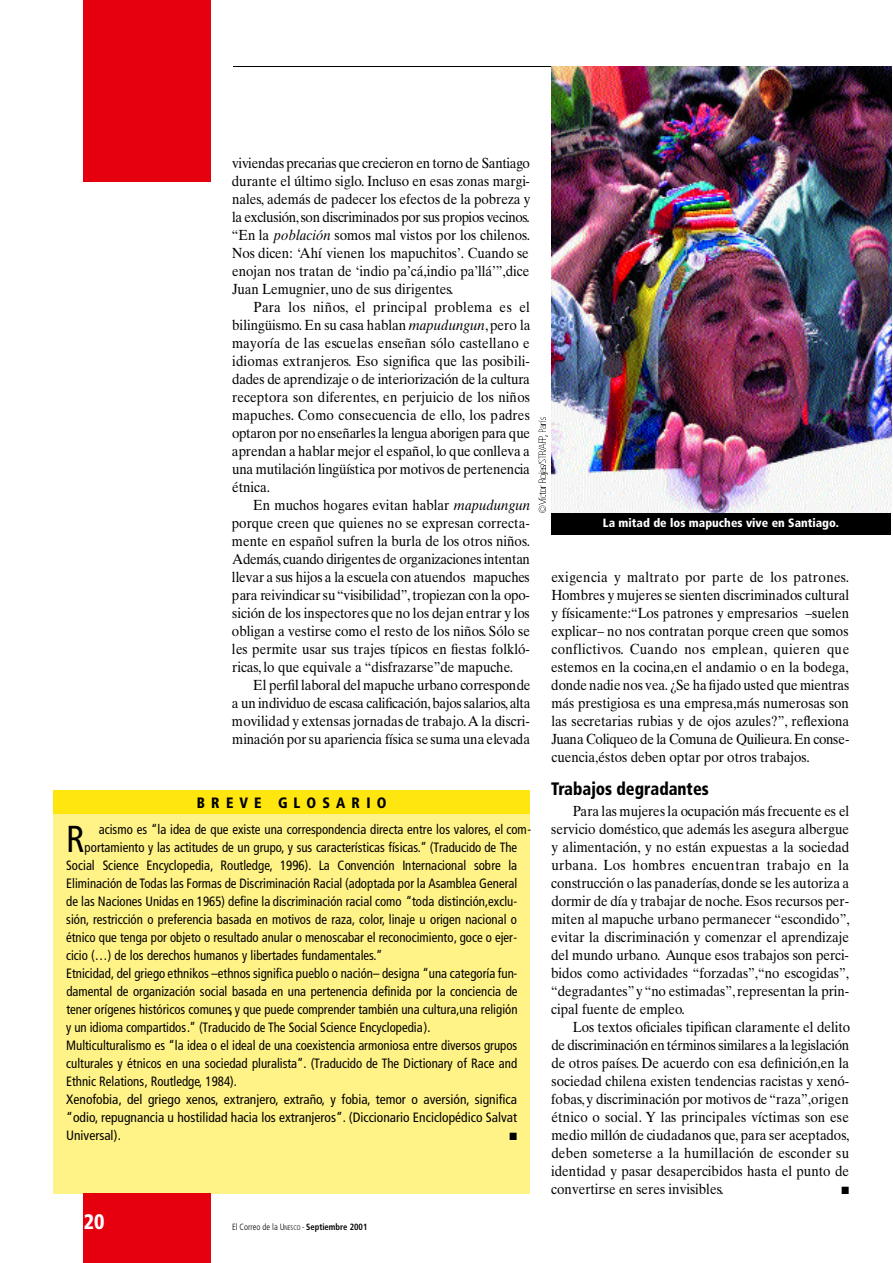
<style>
.page{position:relative;width:893px;height:1263px;background:#fff}
.page>*{position:absolute;margin:0;border:0;box-sizing:border-box;transform-origin:0 0}
.t1{font:condensed 37.5px "Frutiger";color:#000;scale:.95 1}
.t2{font:900 condensed 21px "Frutiger";color:#fff;scale:.95 1}
.t3{font:900 condensed 18px "Frutiger";color:#000;scale:.91 1}
.t4{font:900 condensed 15px "Frutiger";letter-spacing:.43em;color:#000;scale:.95 1}
.t5{font:14.7px/18px "Times Ten";color:#000;text-align:justify;scale:.91 1}
.t6{font:condensed 13.5px "Frutiger";color:#000;scale:.95 1}
.t7{font:condensed 13.5px "Frutiger";color:#000}
.t8{font:900 condensed 12px "Frutiger";color:#fff}
.t9{font:10.5px "Zapf Dingbats";color:#000;scale:.95 1}
.t10{font:10.5px "Zapf Dingbats";color:#000;scale:.96 1}
.t11{font:300 condensed 9px "Frutiger";color:#000;scale:.95 1}
.s1{font-style:italic}
.s2{font-size:6.75px}
.s3{font-weight:700}
</style>
<div class="page">
<div style="left:53px;top:790px;width:477px;height:404px;background:#fff286"></div>
<div style="left:53px;top:790px;width:477px;height:24px;background:#ffe60e"></div>
<div style="left:84px;top:1194px;width:127px;height:69px;background:#e6000e"></div>
<div style="left:84px;top:0;width:127px;height:182px;background:#e6000e"></div>
<hr style="left:232px;top:66px;width:617px;height:1px;background:#000">
<img style="left:551px;top:67px;width:340px;height:447px">
<div style="left:551px;top:513px;width:339px;height:22px;background:#000"></div>
<svg style="left:538px;top:417px;width:9px;height:96px"></svg>
<p class="t5" style="left:232px;top:155px;width:329px">viviendas precarias que crecieron en torno de Santiago durante el último siglo. Incluso en esas zonas margi&shy;nales, además de padecer los efectos de la pobreza y la exclusión, son discriminados por sus propios vecinos. “En la <span class="s1">población</span> somos mal vistos por los chilenos.<br>Nos dicen: ‘Ahí vienen los mapuchitos’. Cuando se enojan nos tratan de ‘indio pa’cá,indio pa’llá’”,dice Juan Lemugnier,uno de sus dirigentes.</p>
<p class="t5" style="left:232px;top:299px;width:329px;text-indent:22px">Para los niños, el principal problema es el bilingüismo. En su casa hablan <span class="s1">mapudungun</span>,pero la mayoría de las escuelas enseñan sólo castellano e idiomas extranjeros. Eso significa que las posibili&shy;dades de aprendizaje o de interiorización de la cultura receptora son diferentes, en perjuicio de los niños m a p u c h e s. Como consecuencia de ello, los padres optaron por no enseñarles la lengua aborigen para que aprendan a hablar mejor el español, lo que conlleva a una mutilación lingüística por motivos de pertenencia étnica.</p>
<p class="t5" style="left:232px;top:497px;width:329px;text-indent:21px">En muchos hogares evitan hablar <span class="s1">mapudungun </span>porque creen que quienes no se expresan correcta&shy;mente en español sufren la burla de los otros niños.<br>A d e m á s, cuando dirigentes de organizaciones intentan llevar a sus hijos a la escuela con atuendos mapuches para reivindicar su “ v i s i b i l i d a d ” , tropiezan con la opo&shy;sición de los inspectores que no los dejan entrar y los obligan a vestirse como el resto de los niños. Sólo se les permite usar sus trajes típicos en fiestas folkló&shy;ricas, lo que equivale a “disfrazarse”de mapuche.</p>
<p class="t5" style="left:232px;top:677px;width:329px;text-indent:21px">El perfil laboral del mapuche urbano corresponde a un individuo de escasa calific a c i ó n ,bajos salarios, a l t a movilidad y extensas jornadas de trabajo.A la discri&shy;minación por su apariencia física se suma una elevada</p>
<p class="t4" style="left:197px;top:796px;width:201px">BREVE GLOSARIO</p>
<h1 class="t1" style="left:66px;top:824px;width:21px">R</h1>
<p class="t6" style="left:99px;top:824px;width:457px">acismo es “la idea de que existe una correspondencia directa entre los valores, el com-</p>
<p class="t6" style="left:85px;top:842px;width:457px">portamiento y las actitudes de un grupo, y sus características físicas.” (Traducido de The</p>
<p class="t6" style="left:66px;top:860px;width:476px">Social Science Encyclopedia, R o u t l e d g e, 1 9 9 6 ) . La Convención Internacional sobre la</p>
<p class="t6" style="left:66px;top:878px;width:476px">Eliminación de Todas las Formas de Discriminación Racial (adoptada por la Asamblea General</p>
<p class="t6" style="left:66px;top:896px;width:476px">de las Naciones Unidas en 1965) define la discriminación racial como “toda distinción,exclu-</p>
<p class="t6" style="left:66px;top:914px;width:476px">sión, restricción o preferencia basada en motivos de raza, color, linaje u origen nacional o</p>
<p class="t6" style="left:66px;top:932px;width:476px">étnico que tenga por objeto o resultado anular o menoscabar el reconocimiento, goce o ejer-</p>
<p class="t6" style="left:66px;top:950px;width:334px">cicio (…) de los derechos humanos y libertades fundamentales.”</p>
<p class="t6" style="left:66px;top:968px;width:476px">Etnicidad, del griego ethnikos –ethnos significa pueblo o nación– designa “una categoría fun-</p>
<p class="t6" style="left:66px;top:986px;width:476px">damental de organización social basada en una pertenencia definida por la conciencia de</p>
<p class="t6" style="left:66px;top:1004px;width:476px">tener orígenes históricos comunes, y que puede comprender también una cultura,una religión</p>
<p class="t6" style="left:66px;top:1022px;width:385px">y un idioma compartidos.” (Traducido de The Social Science Encyclopedia).</p>
<p class="t6" style="left:66px;top:1040px;width:476px">Multiculturalismo es “la idea o el ideal de una coexistencia armoniosa entre diversos grupos</p>
<p class="t6" style="left:66px;top:1058px;width:476px">culturales y étnicos en una sociedad pluralista”. (Traducido de The Dictionary of Race and</p>
<p class="t6" style="left:66px;top:1076px;width:181px">Ethnic Relations, Routledge, 1984).</p>
<p class="t7" style="left:66px;top:1094px;width:452px">Xenofobia, del griego xenos, extranjero, extraño, y fobia, temor o aversión, significa</p>
<p class="t7" style="left:66px;top:1112px;width:452px">“odio, repugnancia u hostilidad hacia los extranjeros”. (Diccionario Enciclopédico Salvat</p>
<p class="t7" style="left:66px;top:1130px;width:56px">Universal).</p>
<p class="t9" style="left:509px;top:1132px;width:9px">■</p>
<h2 class="t2" style="left:84px;top:1214px;width:23px">20</h2>
<p class="t11" style="left:232px;top:1223px;width:144px">El Correo de la U<span class="s2">NESCO</span> - <span class="s3">Septiembre 2001</span></p>
<p class="t8" style="left:603px;top:518px;width:237px">La mitad de los mapuches vive en Santiago.</p>
<p class="t5" style="left:551px;top:569px;width:329px">exigencia y maltrato por parte de los patrones.<br>Hombres y mujeres se sienten discriminados cultural y físicamente:“Los patrones y empresarios –suelen explicar– no nos contratan porque creen que somos c o n f l i c t i v o s. Cuando nos emplean, quieren que estemos en la cocina,en el andamio o en la bodega, donde nadie nos vea. ¿Se ha fijado usted que mientras más prestigiosa es una empresa,más numerosas son las secretarias rubias y de ojos azules?”, reflexiona Juana Coliqueo de la Comuna de Quilieura.En conse&shy;cuencia,éstos deben optar por otros trabajos.</p>
<p class="t3" style="left:551px;top:781px;width:174px">Trabajos degradantes</p>
<p class="t5" style="left:551px;top:803px;width:329px;text-indent:21px">Para las mujeres la ocupación más frecuente es el servicio doméstico,que además les asegura albergue y alimentación, y no están expuestas a la sociedad u r b a n a . Los hombres encuentran trabajo en la construcción o las panaderías, donde se les autoriza a dormir de día y trabajar de noche. Esos recursos per&shy;miten al mapuche urbano permanecer “escondido”, evitar la discriminación y comenzar el aprendizaje del mundo urbano. Aunque esos trabajos son perci&shy;bidos como actividades “forzadas”,“no escogidas”, “ d e g r a d a n t e s ” y “no estimadas”, representan la prin&shy;cipal fuente de empleo.</p>
<p class="t5" style="left:551px;top:1019px;width:330px;text-indent:22px">Los textos oficiales tipifican claramente el delito de discriminación en términos similares a la legislación de otros países. De acuerdo con esa definición,en la sociedad chilena existen tendencias racistas y xenó&shy;f o b a s, y discriminación por motivos de “ r a z a ” ,o r i g e n étnico o social. Y las principales víctimas son ese medio millón de ciudadanos que, para ser aceptados, deben someterse a la humillación de esconder su identidad y pasar desapercibidos hasta el punto de convertirse en seres invisibles.</p>
<p class="t10" style="left:841px;top:1185px;width:9px">■</p>
</div>
